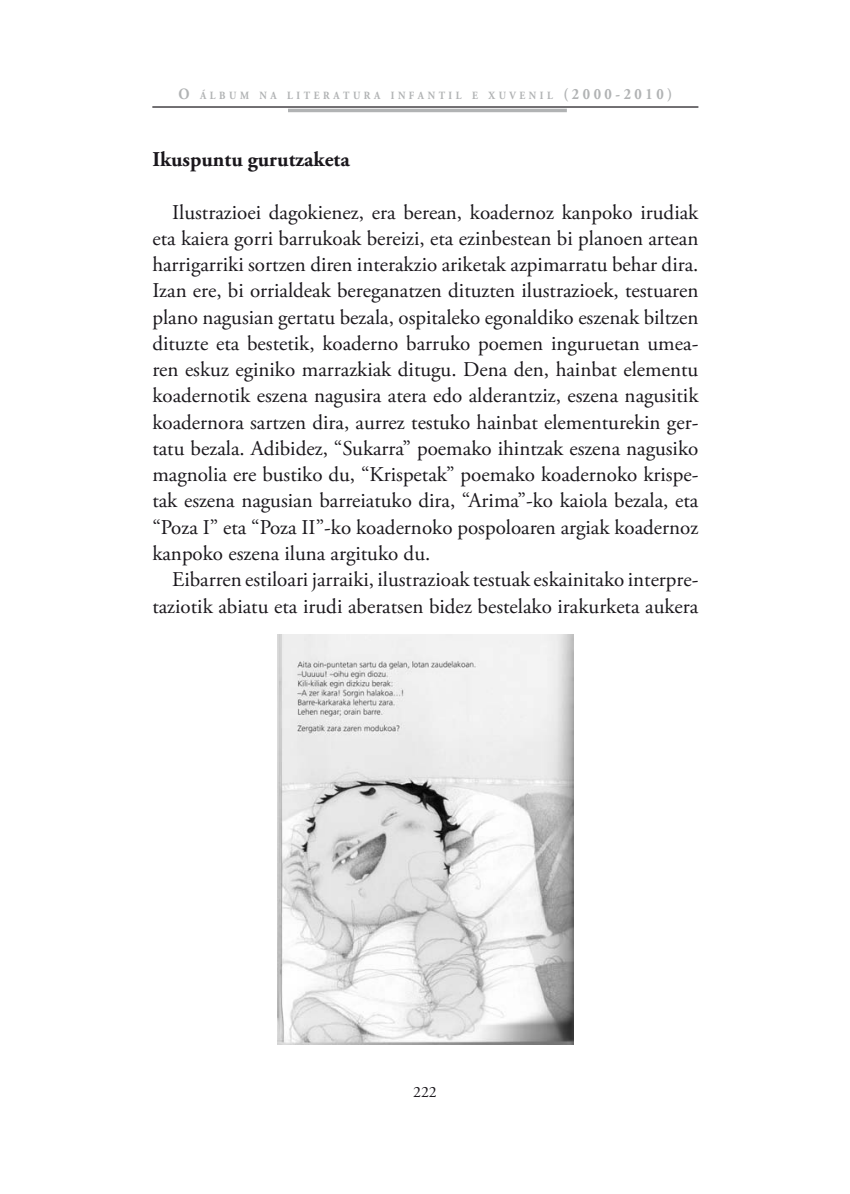
<style>
.page{position:relative;width:850px;height:1194px;background:#fff}
.page>*{position:absolute;margin:0;border:0;box-sizing:border-box;transform-origin:0 0}
.t1{font:21px/26.2px "Adobe Garamond Pro";color:#1a171c;text-align:justify}
.ladillo{font:700 21px "Adobe Garamond Pro";color:#1a171c}
.t2{font:15.75px "Adobe Garamond Pro";color:#1a171c}
.t3{font:700 11.03px "Adobe Garamond Pro";letter-spacing:.355em;color:#b1b3b4;scale:.9 1}
.s1{font-size:15.75px}
</style>
<div class="page">
<hr style="left:152px;top:106px;width:546px;height:2px;background:#1a171c">
<hr style="left:288px;top:109px;width:278px;height:3px;background:#b1b3b4">
<img style="left:277px;top:634px;width:296px;height:410px">
<p class="t3" style="left:178px;top:89px;width:550px"><span class="s1">O</span> ÁLBUM NA LITERATURA INFANTIL E XUVENIL <span class="s1">(2000-2010)</span></p>
<p class="ladillo" style="left:152px;top:147px;width:199px">Ikuspuntu gurutzaketa</p>
<p class="t1" style="left:152px;top:199px;width:547px;text-indent:20px">Ilustrazioei dagokienez, era berean, koadernoz kanpoko irudiak eta kaiera gorri barrukoak bereizi, eta ezinbestean bi planoen artean harrigarriki sortzen diren interakzio ariketak azpimarratu behar dira.<br>Izan ere, bi orrialdeak bereganatzen dituzten ilustrazioek, testuaren plano nagusian gertatu bezala, ospitaleko egonaldiko eszenak biltzen dituzte eta bestetik, koaderno barruko poemen inguruetan umea&shy;ren eskuz eginiko marrazkiak ditugu. Dena den, hainbat elementu koadernotik eszena nagusira atera edo alderantziz, eszena nagusitik koadernora sartzen dira, aurrez testuko hainbat elementurekin ger&shy;tatu bezala. Adibidez, “Sukarra” poemako ihintzak eszena nagusiko magnolia ere bustiko du, “Krispetak” poemako koadernoko krispe&shy;tak eszena nagusian barreiatuko dira, “Arima”-ko kaiola bezala, eta “Poza I” eta “Poza II”-ko koadernoko pospoloaren argiak koadernoz kanpoko eszena iluna argituko du.</p>
<p class="t1" style="left:152px;top:567px;width:547px;text-align:right">Eibarren estiloari jarraiki, ilustrazioak testuak eskainitako interpre&shy;taziotik abiatu eta irudi aberatsen bidez bestelako irakurketa aukera</p>
<p class="t2" style="left:413px;top:1082px;width:25px">222</p>
</div>
